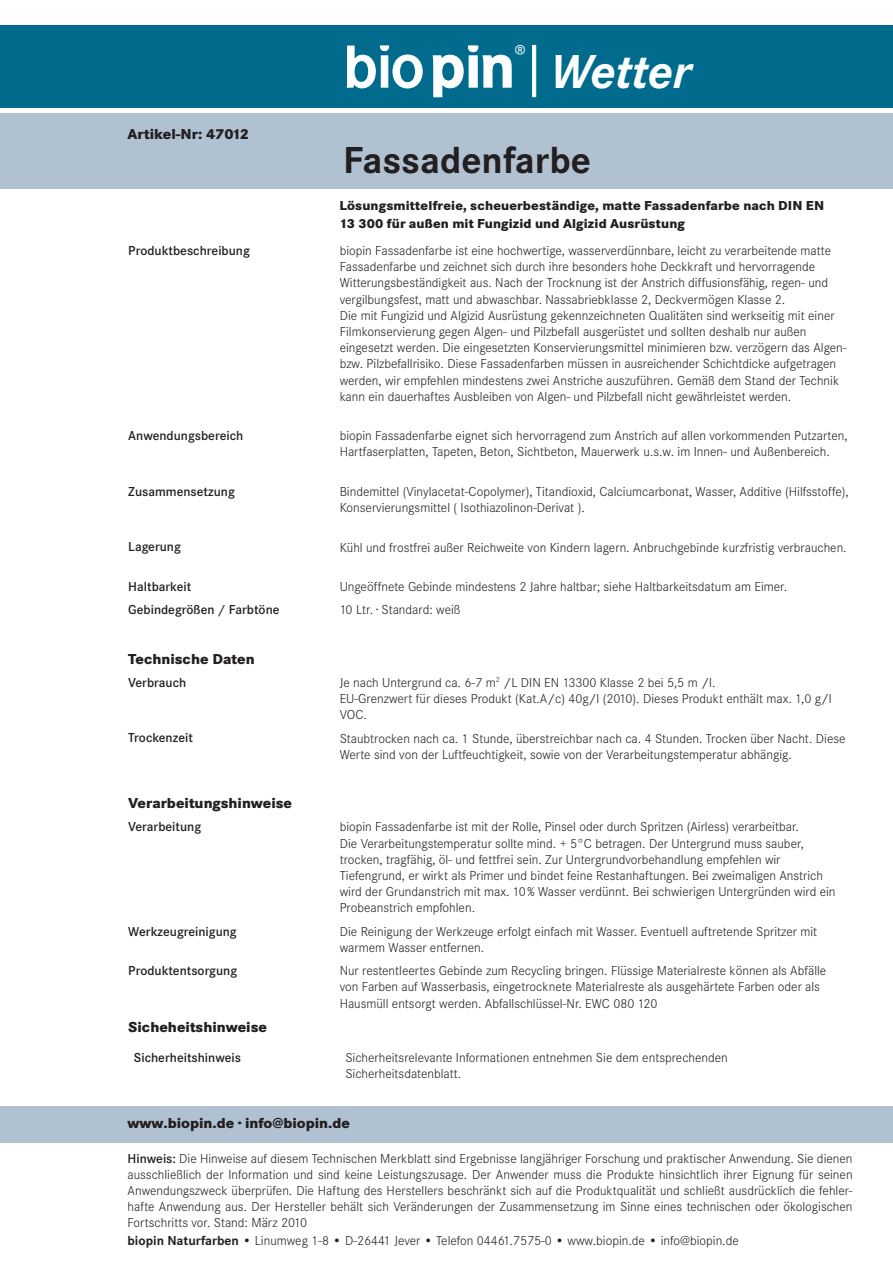
<style>
.page{position:relative;width:893px;height:1263px;background:#fff}
.page>*{position:absolute;margin:0;border:0;box-sizing:border-box;transform-origin:0 0}
.t1{font:italic 700 49.5px "Corporate S";color:#fff}
.t2{font:700 39px "Corporate S";color:#231f20}
.t3{font:25.65px "Corporate S";color:#fff}
.t4{font:800 15px "Corporate S";color:#231f20}
.t5{font:300 13.5px/16.2px "Corporate S";color:#231f20}
.t6{font:600 13.5px "Corporate S";color:#231f20}
.t7{font:800 13.5px/18px "Corporate S";letter-spacing:.01em;color:#231f20}
.s1{font-weight:600}
.s2{font-weight:700}
</style>
<div class="page">
<div style="left:0;top:26px;width:893px;height:82px;background:#016b8d"></div>
<div style="left:0;top:113px;width:893px;height:75px;background:#b0c1d1"></div>
<div style="left:0;top:1107px;width:893px;height:36px;background:#b0c1d1"></div>
<svg style="left:347px;top:46px;width:75px;height:42px"></svg>
<svg style="left:433px;top:46px;width:78px;height:51px"></svg>
<svg style="left:532px;top:45px;width:4px;height:52px"></svg>
<p class="t4" style="left:128px;top:125px;width:123px">Artikel-Nr: 47012</p>
<p class="t3" style="left:513px;top:42px;width:14px">®</p>
<p class="t1" style="left:551px;top:42px;width:142px">Wetter</p>
<p class="t2" style="left:343px;top:137px;width:250px">Fassadenfarbe</p>
<p class="t7" style="left:339px;top:196px;width:487px">Lösungsmittelfreie, scheuerbeständige, matte Fassadenfarbe nach DIN EN<br>13 300 für außen mit Fungizid und Algizid Ausrüstung</p>
<p class="t6" style="left:128px;top:243px;width:123px">Produktbeschreibung</p>
<p class="t5" style="left:340px;top:243px;width:493px">biopin Fassadenfarbe ist eine hochwertige, wasserverdünnbare, leicht zu verarbeitende matte Fassadenfarbe und zeichnet sich durch ihre besonders hohe Deckkraft und hervorragende Witterungsbeständigkeit aus. Nach der Trocknung ist der Anstrich diffusionsfähig, regen- und vergilbungsfest, matt und abwaschbar. Nassabriebklasse 2, Deckvermögen Klasse 2.</p>
<p class="t5" style="left:340px;top:307px;width:508px">Die mit Fungizid und Algizid Ausrüstung gekennzeichneten Qualitäten sind werkseitig mit einer Filmkonservierung gegen Algen- und Pilzbefall ausgerüstet und sollten deshalb nur außen eingesetzt werden. Die eingesetzten Konservierungsmittel minimieren bzw. verzögern das Algen&shy;bzw. Pilzbefallrisiko. Diese Fassadenfarben müssen in ausreichender Schichtdicke aufgetragen werden, wir empfehlen mindestens zwei Anstriche auszuführen. Gemäß dem Stand der Technik kann ein dauerhaftes Ausbleiben von Algen- und Pilzbefall nicht gewährleistet werden.</p>
<p class="t6" style="left:128px;top:428px;width:117px">Anwendungsbereich</p>
<p class="t5" style="left:340px;top:428px;width:509px">biopin Fassadenfarbe eignet sich hervorragend zum Anstrich auf allen vorkommenden Putzarten,<br>Hartfaserplatten, Tapeten, Beton, Sichtbeton, Mauerwerk u.s.w. im Innen- und Außenbereich.</p>
<p class="t6" style="left:128px;top:484px;width:108px">Zusammensetzung</p>
<p class="t5" style="left:340px;top:484px;width:510px">Bindemittel (Vinylacetat-Copolymer), Titandioxid, Calciumcarbonat, Wasser, Additive (Hilfsstoffe),</p>
<p class="t5" style="left:340px;top:500px;width:247px">Konservierungsmittel ( Isothiazolinon-Derivat ).</p>
<p class="t6" style="left:128px;top:539px;width:54px">Lagerung</p>
<p class="t5" style="left:340px;top:539px;width:509px">Kühl und frostfrei außer Reichweite von Kindern lagern. Anbruchgebinde kurzfristig verbrauchen.</p>
<p class="t6" style="left:128px;top:579px;width:65px">Haltbarkeit</p>
<p class="t5" style="left:340px;top:579px;width:449px">Ungeöffnete Gebinde mindestens 2 Jahre haltbar; siehe Haltbarkeitsdatum am Eimer.</p>
<p class="t6" style="left:128px;top:602px;width:153px">Gebindegrößen / Farbtöne</p>
<p class="t5" style="left:340px;top:602px;width:122px">10 Ltr. · Standard: weiß</p>
<p class="t4" style="left:128px;top:650px;width:128px">Technische Daten</p>
<p class="t6" style="left:128px;top:675px;width:59px">Verbrauch</p>
<p class="t5" style="left:340px;top:675px;width:377px">Je nach Untergrund ca. 6-7 m<sup>2</sup>²/L DIN EN 13300 Klasse 2 bei 5,5 m²/l.</p>
<p class="t5" style="left:340px;top:691px;width:493px">EU-Grenzwert für dieses Produkt (Kat.A/c) 40g/l (2010). Dieses Produkt enthält max. 1,0 g/l<br>VOC.</p>
<p class="t6" style="left:128px;top:730px;width:66px">Trockenzeit</p>
<p class="t5" style="left:340px;top:730px;width:507px">Staubtrocken nach ca. 1 Stunde, überstreichbar nach ca. 4 Stunden. Trocken über Nacht. Diese<br>Werte sind von der Luftfeuchtigkeit, sowie von der Verarbeitungstemperatur abhängig.</p>
<p class="t4" style="left:128px;top:794px;width:165px">Verarbeitungshinweise</p>
<p class="t6" style="left:128px;top:819px;width:74px">Verarbeitung</p>
<p class="t5" style="left:340px;top:819px;width:461px">biopin Fassadenfarbe ist mit der Rolle, Pinsel oder durch Spritzen (Airless) verarbeitbar.</p>
<p class="t5" style="left:340px;top:835px;width:497px">Die Verarbeitungstemperatur sollte mind. + 5°C betragen. Der Untergrund muss sauber, trocken, tragfähig, öl- und fettfrei sein. Zur Untergrundvorbehandlung empfehlen wir Tiefengrund, er wirkt als Primer und bindet feine Restanhaftungen. Bei zweimaligen Anstrich wird der Grundanstrich mit max. 10% Wasser verdünnt. Bei schwierigen Untergründen wird ein Probeanstrich empfohlen.</p>
<p class="t6" style="left:128px;top:923px;width:110px">Werkzeugreinigung</p>
<p class="t5" style="left:340px;top:923px;width:479px">Die Reinigung der Werkzeuge erfolgt einfach mit Wasser. Eventuell auftretende Spritzer mit warmem Wasser entfernen.</p>
<p class="t6" style="left:128px;top:963px;width:110px">Produktentsorgung</p>
<p class="t5" style="left:340px;top:963px;width:488px">Nur restentleertes Gebinde zum Recycling bringen. Flüssige Materialreste können als Abfälle von Farben auf Wasserbasis, eingetrocknete Materialreste als ausgehärtete Farben oder als<br>Hausmüll entsorgt werden. Abfallschlüssel-Nr. EWC 080 120</p>
<p class="t4" style="left:128px;top:1018px;width:140px">Sicheheitshinweise</p>
<p class="t6" style="left:134px;top:1050px;width:109px">Sicherheitshinweis</p>
<p class="t5" style="left:345px;top:1049px;width:384px">Sicherheitsrelevante Informationen entnehmen Sie dem entsprechenden<br>Sicherheitsdatenblatt.</p>
<p class="t4" style="left:128px;top:1113px;width:224px">www.biopin.de · info@biopin.de</p>
<p class="t5" style="left:128px;top:1150px;width:727px;text-align:justify"><span class="s1">Hinweis:</span> Die Hinweise auf diesem Technischen Merkblatt sind Ergebnisse langjähriger Forschung und praktischer Anwendung. Sie dienen ausschließlich der Information und sind keine Leistungszusage. Der Anwender muss die Produkte hinsichtlich ihrer Eignung für seinen Anwendungszweck überprüfen. Die Haftung des Herstellers beschränkt sich auf die Produktqualität und schließt ausdrücklich die fehler&shy;hafte Anwendung aus. Der Hersteller behält sich Veränderungen der Zusammensetzung im Sinne eines technischen oder ökologischen Fortschritts vor. Stand: März 2010</p>
<p class="t5" style="left:128px;top:1233px;width:613px"><span class="s2">biopin Naturfarben</span> • Linumweg 1-8 • D-26441 Jever • Telefon 04461.7575-0 • www.biopin.de • info@biopin.de</p>
</div>
